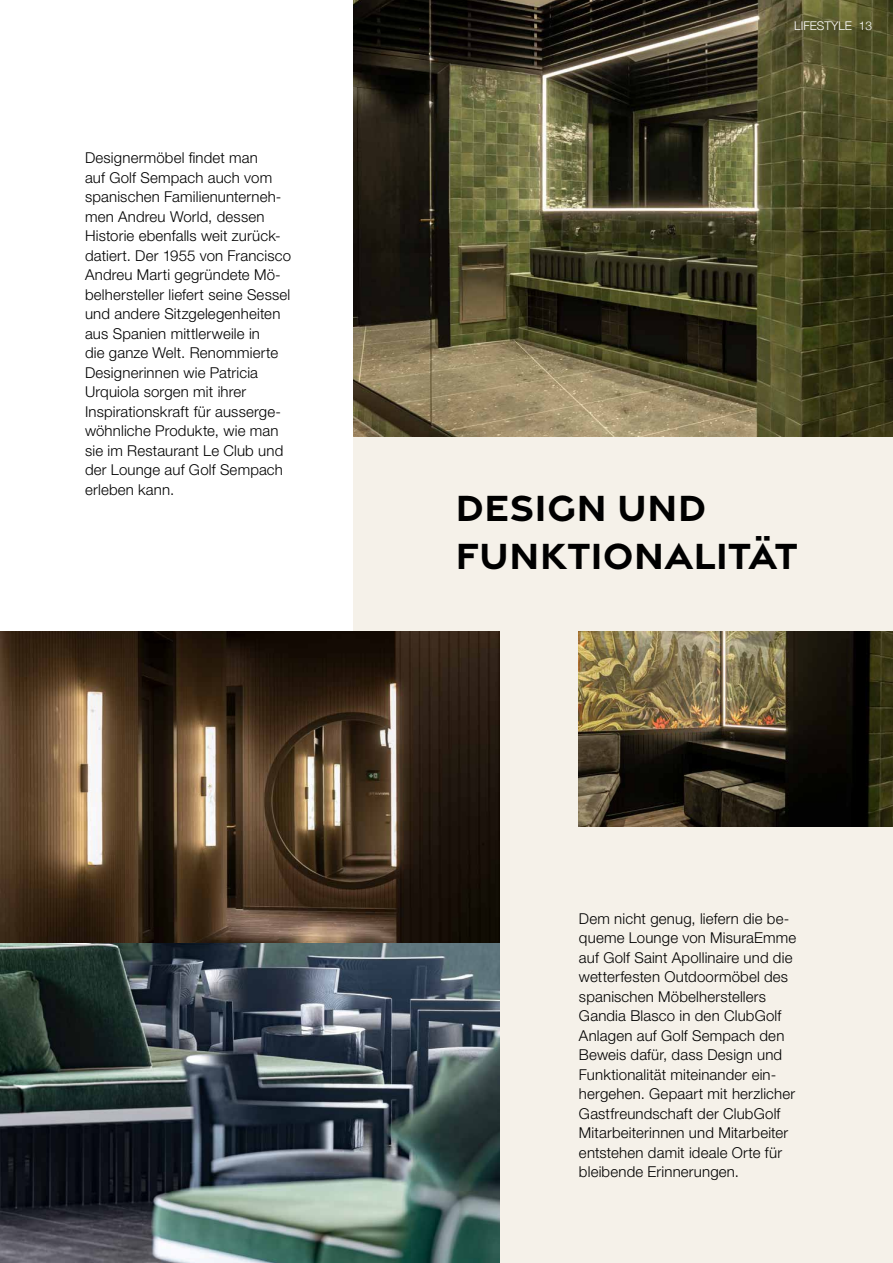
<style>
.page{position:relative;width:893px;height:1263px;background:#fff}
.page>*{position:absolute;margin:0;border:0;box-sizing:border-box;transform-origin:0 0}
.t1{font:700 39.3px/47.1px "Gravesend Sans";color:#000}
.t2{font:300 15px/19.5px "Helvetica Neue LT Std";letter-spacing:.01em;color:#000}
.t3{font:300 12px "Helvetica Neue";color:#fff}
</style>
<div class="page">
<div style="left:354px;top:436px;width:539px;height:827px;background:#f5f1e9"></div>
<img style="left:354px;top:0;width:539px;height:436px">
<img style="left:0;top:631px;width:499px;height:632px">
<img style="left:579px;top:631px;width:314px;height:195px">
<p class="t2" style="left:85px;top:148px;width:208px">Designermöbel findet man<br>auf Golf Sempach auch vom spanischen Familienunterneh&shy;men Andreu World, dessen<br>Historie ebenfalls weit zurück&shy;datiert. Der 1955 von Francisco<br>Andreu Marti gegründete Mö&shy;belhersteller liefert seine Sessel und andere Sitzgelegenheiten aus Spanien mittlerweile in<br>die ganze Welt. Renommierte<br>Designerinnen wie Patricia<br>Urquiola sorgen mit ihrer<br>Inspirationskraft für ausserge&shy;wöhnliche Produkte, wie man sie im Restaurant Le Club und der Lounge auf Golf Sempach erleben kann.</p>
<p class="t3" style="left:794px;top:16px;width:79px">LIFESTYLE 13</p>
<h1 class="t1" style="left:455px;top:482px;width:344px">DESIGN UND<br>FUNKTIONALITÄT</h1>
<p class="t2" style="left:579px;top:908px;width:219px">Dem nicht genug, liefern die be&shy;queme Lounge von MisuraEmme auf Golf Saint Apollinaire und die wetterfesten Outdoormöbel des spanischen Möbelherstellers<br>Gandia Blasco in den ClubGolf<br>Anlagen auf Golf Sempach den<br>Beweis dafür, dass Design und<br>Funktionalität miteinander ein&shy;hergehen. Gepaart mit herzlicher<br>Gastfreundschaft der ClubGolf<br>Mitarbeiterinnen und Mitarbeiter entstehen damit ideale Orte für bleibende Erinnerungen.</p>
</div>
